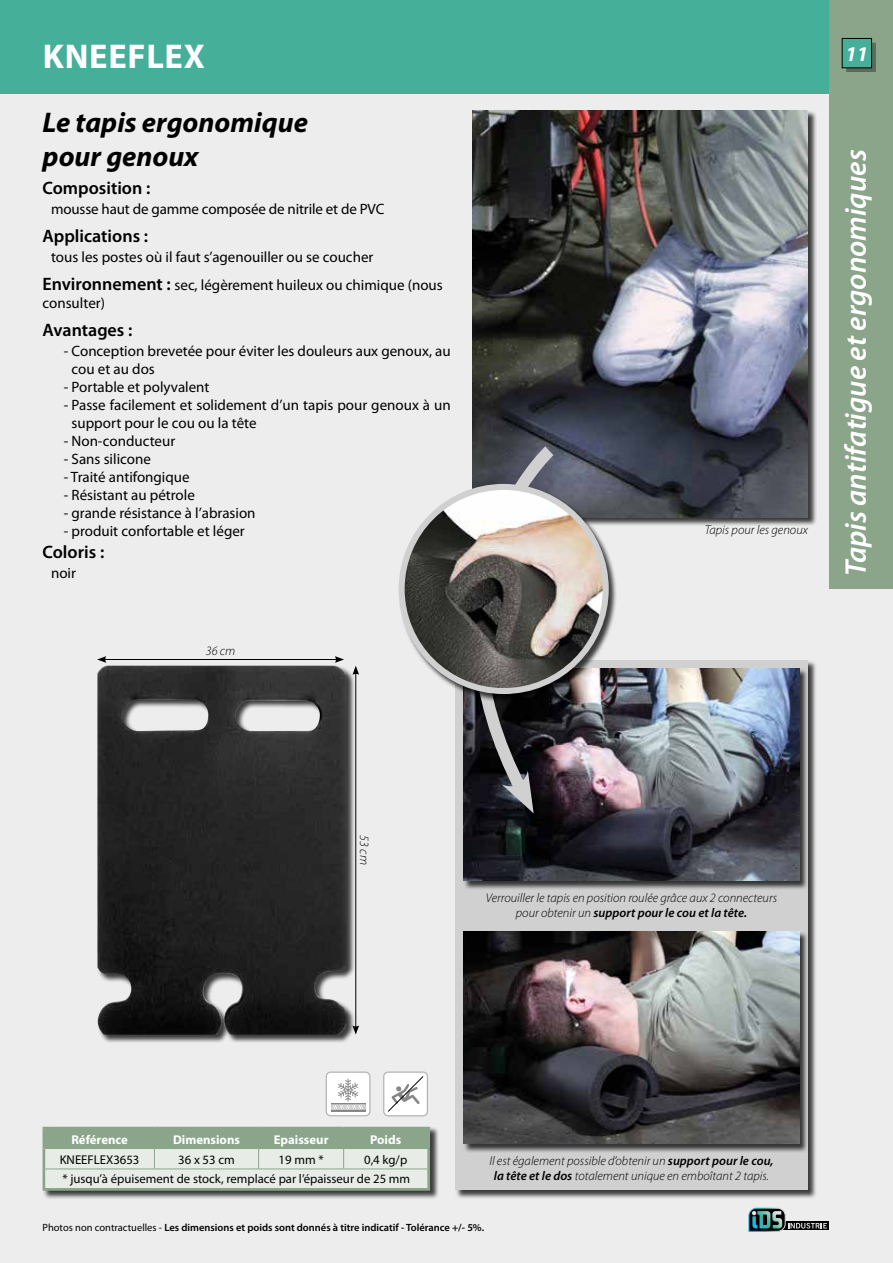
<style>
.page{position:relative;width:893px;height:1263px;background:#ededed}
.page>*{position:absolute;margin:0;border:0;box-sizing:border-box;transform-origin:0 0}
.t1{font:700 34.5px "Myriad Pro";letter-spacing:.02em;color:#fff}
.t2{font:italic 600 30px "Myriad Pro";color:#fff}
.t3{font:italic 700 28.5px/34.2px "Myriad Pro";color:#000}
.t4{font:italic 700 21px "Myriad Pro";color:#fff}
.t5{font:600 18px "Myriad Pro";color:#000}
.t6{font:15px/18px "Myriad Pro";color:#000}
.t7{font:italic 300 12.75px/15.3px "Myriad Pro";color:#000;text-align:center}
.t8{font:12.75px/20px "Myriad Pro";color:#000;text-align:right}
.t9{font:700 12.75px "Myriad Pro";color:#fff}
.t10{font:600 10.5px "Myriad Pro";color:#000}
.s1{font-weight:600;font-size:18px}
.s2{font-weight:600}
.s3{font-weight:400}
</style>
<div class="page">
<div style="left:0;top:0;width:893px;height:94px;background:#45af9a"></div>
<div style="left:829px;top:0;width:64px;height:589px;background:#8ba58a"></div>
<div style="left:846px;top:42px;width:30px;height:30px;background:#000;opacity:.35"></div>
<div style="left:842px;top:38px;width:29px;height:30px;background:#45af9a"></div>
<div style="left:842px;top:38px;width:30px;height:30px;border:1px solid #000"></div>
<div style="left:782px;top:1222px;width:47px;height:8px;background:#000"></div>
<svg style="left:748px;top:1208px;width:79px;height:24px"></svg>
<div style="left:472px;top:110px;width:345px;height:416px;background:#000;opacity:.75"></div>
<img style="left:472px;top:111px;width:336px;height:406px">
<div style="left:455px;top:660px;width:362px;height:539px;background:#000;opacity:.75"></div>
<div style="left:455px;top:660px;width:353px;height:529px;background:#d0d0d0"></div>
<div style="left:463px;top:668px;width:345px;height:222px;background:#000;opacity:.75"></div>
<img style="left:463px;top:668px;width:336px;height:213px">
<div style="left:463px;top:931px;width:345px;height:222px;background:#000;opacity:.75"></div>
<img style="left:463px;top:931px;width:336px;height:213px">
<svg style="left:463px;top:439px;width:98px;height:370px;background:#3e3d43"></svg>
<svg style="left:502px;top:771px;width:32px;height:42px"></svg>
<div style="left:398px;top:484px;width:220px;height:219px;background:#000;opacity:.75"></div>
<img style="left:402px;top:487px;width:204px;height:204px;border-radius:102px">
<div style="left:399px;top:484px;width:210px;height:210px;border:6px solid #d0d0d0;border-radius:50%"></div>
<div style="left:97px;top:666px;width:259px;height:377px;background:#000;opacity:.75"></div>
<img style="left:97px;top:666px;width:249px;height:368px">
<hr style="left:104px;top:659px;width:233px;height:1px;background:#000">
<svg style="left:97px;top:656px;width:9px;height:7px"></svg>
<svg style="left:335px;top:656px;width:9px;height:7px"></svg>
<hr style="left:355px;top:672px;width:1px;height:356px;background:#000">
<svg style="left:352px;top:666px;width:7px;height:9px"></svg>
<svg style="left:352px;top:1025px;width:7px;height:9px"></svg>
<div style="left:42px;top:1126px;width:397px;height:74px;background:#000;opacity:.75"></div>
<hr style="left:43px;top:1127px;width:111px;height:2px;background:#8ba58a">
<hr style="left:154px;top:1127px;width:105px;height:2px;background:#8ba58a">
<hr style="left:259px;top:1127px;width:85px;height:2px;background:#8ba58a">
<hr style="left:344px;top:1127px;width:86px;height:2px;background:#8ba58a">
<hr style="left:427px;top:1129px;width:3px;height:19px;background:#8ba58a">
<hr style="left:427px;top:1148px;width:3px;height:21px;background:#8ba58a">
<svg style="left:43px;top:1129px;width:385px;height:59px"></svg>
<hr style="left:427px;top:1169px;width:3px;height:19px;background:#8ba58a">
<hr style="left:43px;top:1188px;width:111px;height:3px;background:#8ba58a">
<hr style="left:154px;top:1188px;width:105px;height:3px;background:#8ba58a">
<hr style="left:259px;top:1188px;width:85px;height:3px;background:#8ba58a">
<hr style="left:344px;top:1188px;width:86px;height:3px;background:#8ba58a">
<hr style="left:45px;top:1168px;width:109px;height:1px;background:#8ba58a">
<hr style="left:154px;top:1168px;width:105px;height:1px;background:#8ba58a">
<hr style="left:259px;top:1168px;width:85px;height:1px;background:#8ba58a">
<hr style="left:344px;top:1168px;width:83px;height:1px;background:#8ba58a">
<div style="left:326px;top:1072px;width:44px;height:44px;background:#fff;border-radius:4px"></div>
<div style="left:326px;top:1071px;width:44px;height:45px;border:1px solid #b3b3b2;border-radius:4px"></div>
<div style="left:331px;top:1103px;width:35px;height:8px;background:#878787"></div>
<svg style="left:331px;top:1079px;width:34px;height:31px"></svg>
<div style="left:384px;top:1072px;width:43px;height:44px;background:#fff;border-radius:4px"></div>
<div style="left:383px;top:1071px;width:45px;height:45px;border:1px solid #b3b3b2;border-radius:4px"></div>
<svg style="left:388px;top:1076px;width:36px;height:36px"></svg>
<h1 class="t1" style="left:43px;top:34px;width:164px">KNEEFLEX</h1>
<h3 class="t3" style="left:43px;top:104px;width:267px">Le tapis ergonomique pour genoux</h3>
<p class="t5" style="left:43px;top:177px;width:109px">Composition :</p>
<p class="t6" style="left:51px;top:200px;width:335px">mousse haut de gamme composée de nitrile et de PVC</p>
<p class="t5" style="left:43px;top:225px;width:107px">Applications :</p>
<p class="t6" style="left:43px;top:243px;width:402px;line-height:28px;text-indent:9px">tous les postes où il faut s’agenouiller ou se coucher<br><span class="s1">Environnement :</span> sec, légèrement huileux ou chimique (nous</p>
<p class="t6" style="left:43px;top:294px;width:64px">consulter)</p>
<p class="t5" style="left:43px;top:319px;width:91px">Avantages :</p>
<p class="t6" style="left:72px;top:342px;width:381px;text-indent:-8px">- Conception brevetée pour éviter les douleurs aux genoux, au cou et au dos</p>
<p class="t6" style="left:64px;top:378px;width:147px">- Portable et polyvalent</p>
<p class="t6" style="left:72px;top:396px;width:381px;text-indent:-8px">- Passe facilement et solidement d’un tapis pour genoux à un support pour le cou ou la tête</p>
<p class="t6" style="left:64px;top:432px;width:113px">- Non-conducteur</p>
<p class="t6" style="left:64px;top:450px;width:89px">- Sans silicone</p>
<p class="t6" style="left:64px;top:468px;width:127px">- Traité antifongique</p>
<p class="t6" style="left:64px;top:486px;width:133px">- Résistant au pétrole</p>
<p class="t6" style="left:64px;top:504px;width:193px">- grande résistance à l’abrasion</p>
<p class="t6" style="left:64px;top:522px;width:183px">- produit confortable et léger</p>
<p class="t5" style="left:43px;top:541px;width:63px">Coloris :</p>
<p class="t6" style="left:51px;top:564px;width:26px">noir</p>
<p class="t7" style="left:206px;top:643px;width:31px">36 cm</p>
<p class="t7" style="left:705px;top:522px;width:105px">Tapis pour les genoux</p>
<h3 class="t4" style="left:845px;top:40px;width:24px">11</h3>
<h2 class="t2" style="left:837px;top:576px;width:428px;rotate:-90deg">Tapis antifatigue et ergonomiques</h2>
<p class="t7" style="left:372px;top:835px;width:31px;rotate:90deg">53 cm</p>
<p class="t7" style="left:486px;top:890px;width:293px">Verrouiller le tapis en position roulée grâce aux 2 connecteurs pour obtenir un <span class="s2">support pour le cou et la tête.</span></p>
<p class="t9" style="left:71px;top:1131px;width:58px">Référence</p>
<p class="t9" style="left:173px;top:1131px;width:68px">Dimensions</p>
<p class="t9" style="left:274px;top:1131px;width:56px">Epaisseur</p>
<p class="t9" style="left:370px;top:1131px;width:33px">Poids</p>
<p class="t8" style="left:60px;top:1149px;width:81px">KNEEFLEX3653</p>
<p class="t8" style="left:178px;top:1149px;width:58px">36 x 53 cm</p>
<p class="t8" style="left:279px;top:1149px;width:47px">19 mm *</p>
<p class="t8" style="left:62px;top:1149px;width:349px">0,4 kg/p<br>* jusqu’à épuisement de stock, remplacé par l’épaisseur de 25 mm</p>
<p class="t7" style="left:489px;top:1153px;width:286px">Il est également possible d’obtenir un <span class="s2">support pour le cou, la tête et le dos</span> totalement unique en emboîtant 2 tapis.</p>
<p class="t10" style="left:43px;top:1220px;width:443px"><span class="s3">Photos non contractuelles -</span> Les dimensions et poids sont donnés à titre indicatif - Tolérance +/- 5%.</p>
</div>
